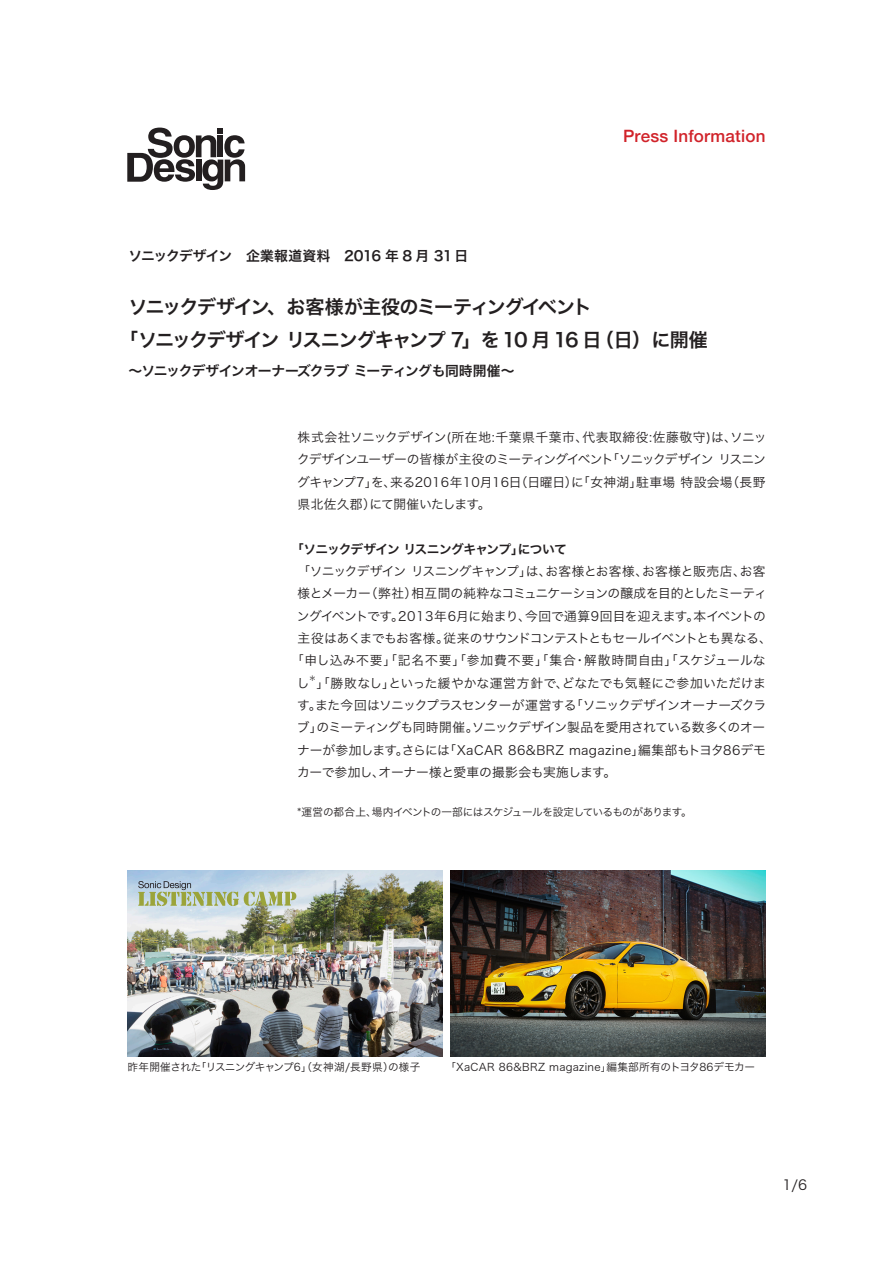
<style>
.page{position:relative;width:893px;height:1263px;background:#fff}
.page>*{position:absolute;margin:0;border:0;box-sizing:border-box;transform-origin:0 0}
.t1{font:19.2px "Hira Kaku Pro W6";letter-spacing:-.07em;color:#231f20}
.t2{font:500 16.95px "Helvetica Neue";letter-spacing:.015em;color:#d1232a}
.t3{font:13.8px "Hira Kaku Pro W6";letter-spacing:-.055em;color:#231f20}
.t4{font:13.8px "Hira Kaku Pro W3";color:#231f20}
.t5{font:12.75px/22.4px "Hira Kaku Pro W3";letter-spacing:-.015em;color:#231f20}
.t6{font:12.75px/22.4px "Hira Kaku Pro W3";letter-spacing:-.055em;color:#231f20}
.t7{font:12.75px/22.4px "Hira Kaku Pro W3";letter-spacing:.025em;color:#231f20}
.t8{font:12.75px "Hira Kaku Pro W3";letter-spacing:.045em;color:#231f20}
.t9{font:12.75px "Hira Kaku Pro W3";letter-spacing:-.045em;color:#231f20}
.t10{font:12.75px "Hira Kaku Pro W3";letter-spacing:.03em;color:#231f20}
.t11{font:12.75px "Hira Kaku Pro W3";letter-spacing:-.05em;color:#231f20}
.t12{font:12.75px "Hira Kaku Pro W6";letter-spacing:-.06em;color:#231f20}
.t13{font:12.75px "Hira Kaku Pro W3";letter-spacing:-.085em;color:#231f20}
.t14{font:12.75px "Hira Kaku Pro W3";letter-spacing:.02em;color:#231f20}
.t15{font:12.75px "Hira Kaku Pro W3";letter-spacing:-.035em;color:#231f20}
.t16{font:12.75px/22.4px "Hira Kaku Pro W3";letter-spacing:-.065em;color:#231f20}
.t17{font:12.75px "Hira Kaku Pro W3";letter-spacing:.01em;color:#231f20}
.t18{font:12.75px "Hira Kaku Pro W3";letter-spacing:-.04em;color:#231f20}
.t19{font:12.75px "Hira Kaku Pro W3";letter-spacing:.035em;color:#231f20}
.t20{font:10.65px "Hira Kaku Pro W3";letter-spacing:-.015em;color:#231f20}
.t21{font:10.65px "Hira Kaku Pro W3";letter-spacing:-.06em;color:#231f20}
.t22{font:10.65px "Hira Kaku Pro W3";letter-spacing:.025em;color:#231f20}
.t23{font:10.65px "Hira Kaku Pro W3";letter-spacing:-.065em;color:#231f20}
.t24{font:7.5px "Hira Kaku Pro W3";color:#231f20}
</style>
<div class="page">
<svg style="left:127px;top:128px;width:118px;height:62px"></svg>
<img style="left:451px;top:870px;width:314px;height:186px">
<img style="left:128px;top:870px;width:314px;height:186px">
<svg style="left:138px;top:881px;width:158px;height:25px"></svg>
<h2 class="t2" style="left:623px;top:122px;width:144px">Press Information</h2>
<p class="t3" style="left:129px;top:243px;width:341px">ソニックデザイン　企業報道資料　2016 年 8 月 31 日</p>
<p class="t1" style="left:129px;top:289px;width:465px">ソニックデザイン、お客様が主役のミーティングイベント</p>
<p class="t1" style="left:119px;top:323px;width:484px">「ソニックデザインリスニングキャンプ 」7 を 10 月 16 日</p>
<p class="t3" style="left:129px;top:358px;width:387px">〜ソニックデザインオーナーズクラブミーティングも同時開催〜</p>
<p class="t1" style="left:595px;top:323px;width:115px">（日）に開催</p>
<p class="t8" style="left:298px;top:426px;width:292px">株式会社ソニックデザイン(所在地:千葉県千葉市、</p>
<p class="t8" style="left:582px;top:426px;width:156px">代表取締役:佐藤敬守は) 、</p>
<p class="t5" style="left:730px;top:425px;width:38px">ソニッ</p>
<p class="t6" style="left:297px;top:447px;width:318px">クデザインユーザーの皆様が主役のミーティングイベント</p>
<p class="t13" style="left:606px;top:448px;width:161px">「ソニックデザインリスニン</p>
<p class="t16" style="left:369px;top:470px;width:123px;text-indent:-72px">グキャンプ7 を」、<br>にて開催いたします。</p>
<p class="t7" style="left:390px;top:470px;width:254px">来る2016年10月16 （日日曜日 「に） 女神湖」</p>
<p class="t5" style="left:726px;top:470px;width:40px">（長野</p>
<p class="t7" style="left:636px;top:470px;width:98px">駐車場特設会場</p>
<p class="t5" style="left:298px;top:492px;width:80px">県北佐久郡）</p>
<p class="t12" style="left:291px;top:537px;width:234px">「ソニックデザインリスニングキャンプ」</p>
<p class="t12" style="left:518px;top:537px;width:51px">について</p>
<p class="t6" style="left:411px;top:559px;width:357px;text-indent:-114px">「ソニックデザインリスニングキャンプは」、<br>相互間の純粋なコミュニケーションの醸成を目的としたミーティ</p>
<p class="t19" style="left:642px;top:560px;width:105px">お客様と販売店、</p>
<p class="t14" style="left:545px;top:560px;width:104px">お客様とお客様、</p>
<p class="t5" style="left:740px;top:559px;width:27px">お客</p>
<p class="t5" style="left:365px;top:581px;width:54px">（弊社）</p>
<p class="t5" style="left:298px;top:581px;width:75px">様とメーカー</p>
<p class="t13" style="left:297px;top:604px;width:109px">ングイベントです。</p>
<p class="t5" style="left:525px;top:604px;width:176px">今回で通算9回目を迎えます。</p>
<p class="t10" style="left:398px;top:604px;width:134px">2013年6月に始まり、</p>
<p class="t5" style="left:693px;top:604px;width:74px">本イベントの</p>
<p class="t5" style="left:298px;top:626px;width:153px">主役はあくまでもお客様。</p>
<p class="t11" style="left:443px;top:627px;width:330px">従来のサウンドコンテストともセールイベントとも異なる、</p>
<p class="t17" style="left:584px;top:649px;width:183px">解散時間自由」「スケジュールな</p>
<p class="t7" style="left:562px;top:648px;width:206px;text-indent:-271px">「申し込み不要」「記名不要」「参加費不要」「集合<br>どなたでも気軽にご参加いただけま</p>
<p class="t5" style="left:574px;top:648px;width:14px">・</p>
<p class="t24" style="left:309px;top:672px;width:9px">＊</p>
<p class="t5" style="left:316px;top:671px;width:80px">」「勝敗なし」</p>
<p class="t14" style="left:388px;top:671px;width:182px">といった緩やかな運営方針で、</p>
<p class="t5" style="left:297px;top:671px;width:14px">し</p>
<p class="t6" style="left:570px;top:693px;width:197px">「ソニックデザインオーナーズクラ</p>
<p class="t15" style="left:297px;top:694px;width:281px">すまた今回はソニックプラスセンターが運営する</p>
<p class="t5" style="left:309px;top:693px;width:14px">。</p>
<p class="t18" style="left:316px;top:716px;width:164px">のミーティングも同時開催。</p>
<p class="t9" style="left:472px;top:716px;width:295px">ソニックデザイン製品を愛用されている数多くのオー</p>
<p class="t5" style="left:297px;top:715px;width:27px">ブ」</p>
<p class="t5" style="left:638px;top:738px;width:129px">編集部もトヨタ86デモ</p>
<p class="t9" style="left:297px;top:738px;width:154px">ナーが参加しますさらには</p>
<p class="t10" style="left:444px;top:738px;width:202px">「XaCAR 86&amp;BRZ magazine」</p>
<p class="t5" style="left:379px;top:738px;width:239px;text-indent:17px">。<br>オーナー様と愛車の撮影会も実施します。</p>
<p class="t5" style="left:297px;top:760px;width:89px">カーで参加し、</p>
<p class="t21" style="left:372px;top:802px;width:322px">場内イベントの一部にはスケジュールを設定しているものがあります。</p>
<p class="t20" style="left:298px;top:802px;width:81px">*運営の都合上、</p>
<p class="t23" style="left:196px;top:1057px;width:199px">「リスニングキャンプ6」（女神湖/長野県）</p>
<p class="t20" style="left:128px;top:1057px;width:75px">昨年開催された</p>
<p class="t20" style="left:388px;top:1057px;width:34px">の様子</p>
<p class="t20" style="left:606px;top:1057px;width:150px">編集部所有のトヨタ86デモカー</p>
<p class="t22" style="left:445px;top:1057px;width:168px">「XaCAR 86&amp;BRZ magazine」</p>
<p class="t4" style="left:782px;top:1172px;width:26px">1/6</p>
</div>
